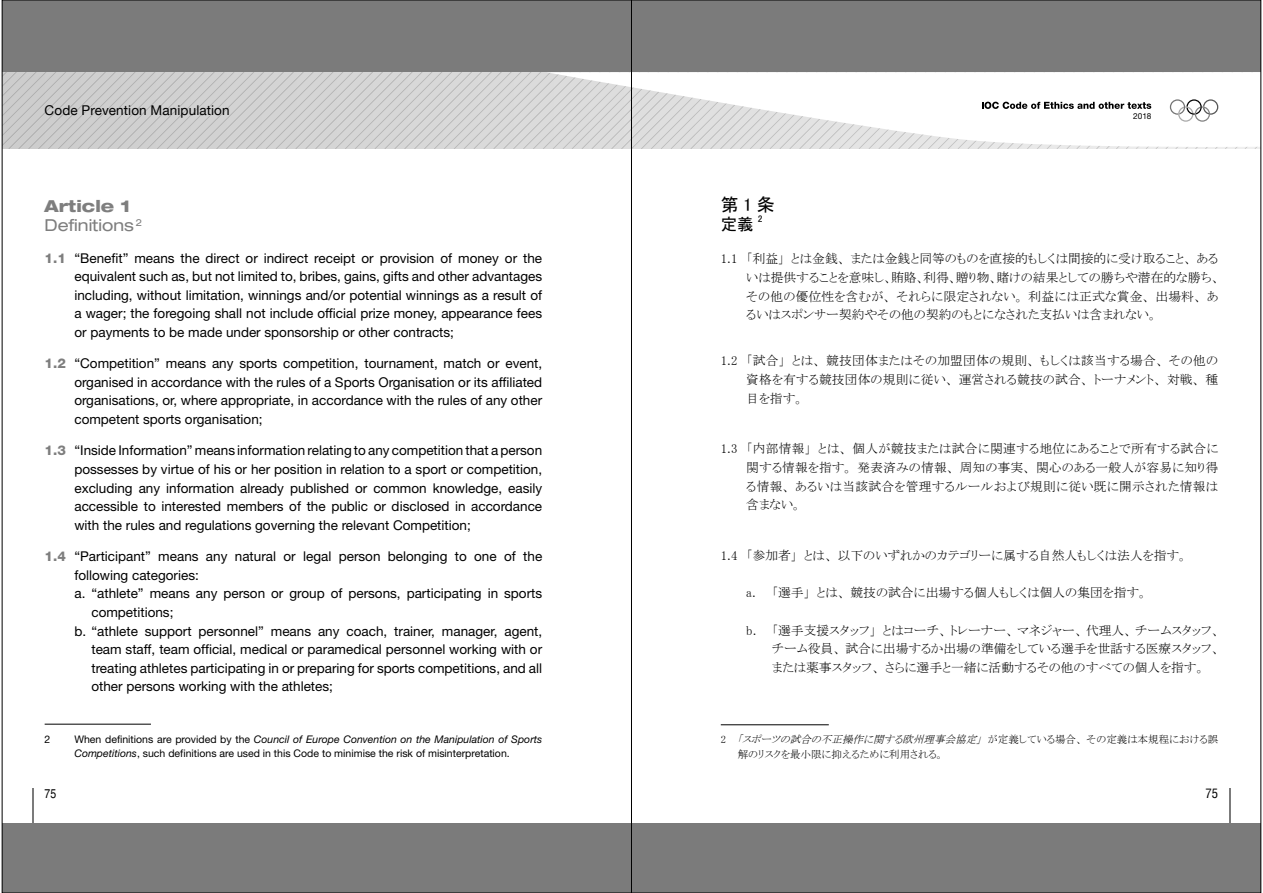
<style>
.page{position:relative;width:1263px;height:893px;background:#fff}
.page>*{position:absolute;margin:0;border:0;box-sizing:border-box;transform-origin:0 0}
.t1{font:18px "MS P Gothic";color:#000}
.t2{font:expanded 16.5px/19.5px "Helvetica Neue LT Std";color:#7e7e7e}
.t3{font:16.5px "MS P Gothic";color:#000}
.t4{font:13.5px/18.6px "Helvetica Neue LT Std";color:#000;text-align:justify}
.t5{font:13.5px "Helvetica Neue";letter-spacing:.01em;color:#000}
.t6{font:12.75px/18.8px "MS P Mincho";color:#000;text-align:justify}
.t7{font:condensed 12.75px "Helvetica";color:#000}
.t8{font:condensed 12.75px "Helvetica";color:#000}
.t9{font:10.5px/14.2px "Helvetica Neue LT Std";color:#000}
.t10{font:10.5px/15px "MS P Mincho";color:#000}
.t11{font:9.6px "MS P Gothic";color:#000}
.t12{font:8.25px "Helvetica Neue LT Std";color:#000}
.s1{font-weight:800}
.s2{font-weight:800;color:#7e7e7e}
.s3{font-style:italic}
</style>
<div class="page">
<hr style="left:45px;top:724px;width:106px;height:1px;background:#000">
<div style="left:2px;top:0;width:629px;height:72px;background:#7b7b7b"></div>
<div style="left:2px;top:823px;width:629px;height:70px;background:#7b7b7b"></div>
<hr style="left:33px;top:789px;width:1px;height:34px;background:#7b7b7b">
<hr style="left:721px;top:724px;width:108px;height:1px;background:#000">
<div style="left:631px;top:0;width:630px;height:72px;background:#7b7b7b"></div>
<hr style="left:1229px;top:789px;width:1px;height:34px;background:#7b7b7b">
<div style="left:631px;top:823px;width:630px;height:70px;background:#7b7b7b"></div>
<svg style="left:2px;top:72px;width:1257px;height:77px"></svg>
<p class="t5" style="left:45px;top:103px;width:187px">Code Prevention Manipulation</p>
<p class="t12" style="left:1133px;top:111px;width:20px">2018</p>
<p class="t2" style="left:45px;top:196px;width:99px"><span class="s1">Article 1<br></span>Definitions <sup>2</sup></p>
<p class="t4" style="left:74px;top:248px;width:469px;text-indent:-30px"><span class="s2">1.1</span> “Benefit” means the direct or indirect receipt or provision of money or the equivalent such as, but not limited to, bribes, gains, gifts and other advantages including, without limitation, winnings and/or potential winnings as a result of a wager; the foregoing shall not include official prize money, appearance fees or payments to be made under sponsorship or other contracts;</p>
<p class="t4" style="left:74px;top:354px;width:469px;text-indent:-30px"><span class="s2">1.2</span> “Competition” means any sports competition, tournament, match or event, organised in accordance with the rules of a Sports Organisation or its affiliated organisations, or, where appropriate, in accordance with the rules of any other competent sports organisation;</p>
<p class="t4" style="left:74px;top:441px;width:469px;text-indent:-30px"><span class="s2">1.3</span> “Inside Information” means information relating to any competition that a person possesses by virtue of his or her position in relation to a sport or competition, excluding any information already published or common knowledge, easily accessible to interested members of the public or disclosed in accordance with the rules and regulations governing the relevant Competition;</p>
<p class="t4" style="left:45px;top:547px;width:499px"><span class="s2">1.4</span> “Participant” means any natural or legal person belonging to one of the</p>
<p class="t4" style="left:74px;top:566px;width:126px">following categories:</p>
<p class="t4" style="left:74px;top:584px;width:469px">a. “athlete” means any person or group of persons, participating in sports</p>
<p class="t4" style="left:91px;top:603px;width:84px">competitions;</p>
<p class="t4" style="left:74px;top:621px;width:469px">b. “athlete support personnel” means any coach, trainer, manager, agent,</p>
<p class="t4" style="left:91px;top:640px;width:452px">team staff, team official, medical or paramedical personnel working with or</p>
<p class="t4" style="left:91px;top:659px;width:452px">treating athletes participating in or preparing for sports competitions, and all</p>
<p class="t4" style="left:91px;top:677px;width:243px">other persons working with the athletes;</p>
<h1 class="t1" style="left:721px;top:196px;width:55px">第1条</h1>
<p class="t3" style="left:721px;top:216px;width:34px">定義</p>
<p class="t11" style="left:758px;top:214px;width:6px">2</p>
<p class="t6" style="left:746px;top:249px;width:476px;text-align:left;text-indent:-26px">1.1 「利益」とは金銭、または金銭と同等のものを直接的もしくは間接的に受け取ること、あるいは提供することを意味し、賄賂、利得、贈り物、賭けの結果としての勝ちや潜在的な勝ち、その他の優位性を含むが、それらに限定されない。利益には正式な賞金、出場料、あるいはスポンサー契約やその他の契約のもとになされた支払いは含まれない。</p>
<p class="t6" style="left:746px;top:351px;width:473px;text-indent:-26px">1.2 「試合」とは、競技団体またはその加盟団体の規則、もしくは該当する場合、その他の資格を有する競技団体の規則に従い、運営される競技の試合、トーナメント、対戦、種目を指す。</p>
<p class="t6" style="left:746px;top:439px;width:474px;text-indent:-26px">1.3 「内部情報」とは、個人が競技または試合に関連する地位にあることで所有する試合に関する情報を指す。発表済みの情報、周知の事実、関心のある一般人が容易に知り得る情報、あるいは当該試合を管理するルールおよび規則に従い既に開示された情報は含まない。</p>
<p class="t6" style="left:721px;top:546px;width:468px">1.4 「参加者」とは、以下のいずれかのカテゴリーに属する自然人もしくは法人を指す。</p>
<p class="t6" style="left:746px;top:583px;width:403px">a. 「選手」とは、競技の試合に出場する個人もしくは個人の集団を指す。</p>
<p class="t6" style="left:772px;top:621px;width:450px;text-indent:-26px">b. 「選手支援スタッフ」とはコーチ、トレーナー、マネジャー、代理人、チームスタッフ、チーム役員、試合に出場するか出場の準備をしている選手を世話する医療スタッフ、または薬事スタッフ、さらに選手と一緒に活動するその他のすべての個人を指す。</p>
<p class="t9" style="left:45px;top:732px;width:7px">2</p>
<p class="t9" style="left:74px;top:732px;width:469px">When definitions are provided by the <span class="s3">Council of Europe Convention on the Manipulation of Sports<br>Competitions</span>, such definitions are used in this Code to minimise the risk of misinterpretation.</p>
<p class="t10" style="left:738px;top:731px;width:482px;text-indent:-17px">2 <span class="s3">「スポーツの試合の不正操作に関する欧州理事会協定」</span>が定義している場合、その定義は本規程における誤解のリスクを最小限に抑えるために利用される。</p>
<p class="t7" style="left:45px;top:786px;width:13px">75</p>
<p class="t8" style="left:1205px;top:785px;width:14px">75</p>
</div>
